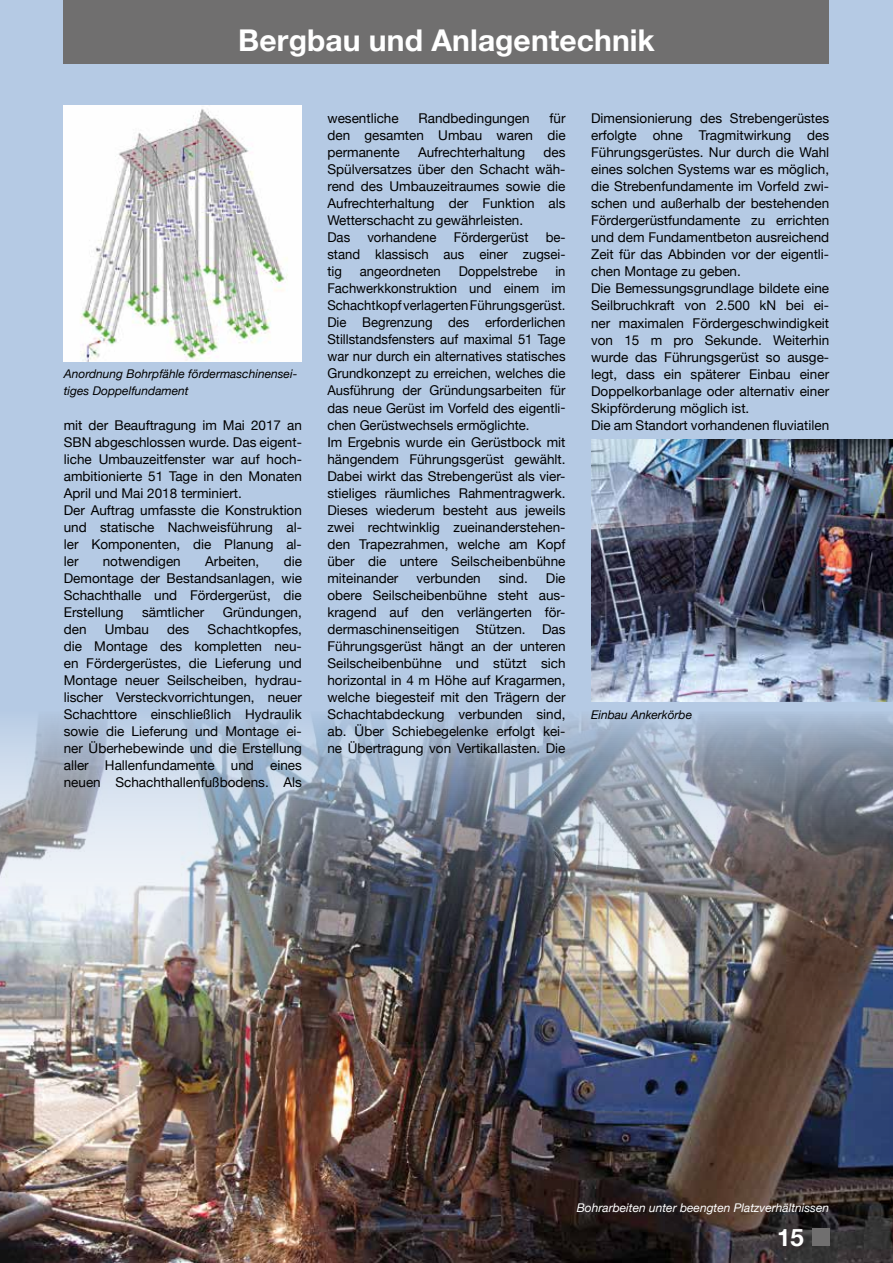
<style>
.page{position:relative;width:893px;height:1263px;background:#b5cae4}
.page>*{position:absolute;margin:0;border:0;box-sizing:border-box;transform-origin:0 0}
.t1{font:700 30px "Helvetica Neue";letter-spacing:.005em;color:#fff}
.t2{font:700 24px "Helvetica Neue";color:#fff}
.t3{font:13.5px/17px "Helvetica Neue";color:#000;text-align:justify}
.t4{font:italic 12px/17px "Helvetica Neue";color:#000}
.t5{font:italic 12px "Helvetica Neue";color:#fff}
</style>
<div class="page">
<img style="left:1px;top:714px;width:892px;height:549px">
<img style="left:0;top:729px;width:1px;height:534px">
<div style="left:64px;top:0;width:765px;height:64px;background:#706f6f"></div>
<div style="left:812px;top:1229px;width:17px;height:17px;background:#706f6f"></div>
<img style="left:64px;top:105px;width:238px;height:256px">
<img style="left:591px;top:440px;width:302px;height:261px">
<h1 class="t1" style="left:238px;top:16px;width:418px">Bergbau und Anlagentechnik</h1>
<p class="t4" style="left:64px;top:366px;width:235px">Anordnung Bohrpfähle fördermaschinensei&shy;tiges Doppelfundament</p>
<p class="t3" style="left:64px;top:417px;width:240px;text-align:left">mit der Beauftragung im Mai 2017 an<br>SBN abgeschlossen wurde. Das eigent&shy;liche Umbauzeitfenster war auf hoch&shy;ambitionierte 51 Tage in den Monaten<br>April und Mai 2018 terminiert.<br>Der Auftrag umfasste die Konstruktion und statische Nachweisführung al&shy;ler Komponenten, die Planung al&shy;ler</p>
<p class="t3" style="left:64px;top:553px;width:240px;text-indent:220px">die Demontage der Bestandsanlagen, wie Schachthalle und Fördergerüst, die Erstellung</p>
<p class="t3" style="left:103px;top:553px;width:80px">notwendigen</p>
<p class="t3" style="left:205px;top:553px;width:56px">Arbeiten,</p>
<p class="t3" style="left:142px;top:604px;width:64px">sämtlicher</p>
<p class="t3" style="left:223px;top:604px;width:81px">Gründungen,</p>
<p class="t3" style="left:64px;top:621px;width:240px;text-indent:144px">Schachtkopfes, die Montage des kompletten neu&shy;en Fördergerüstes, die Lieferung und Montage neuer Seilscheiben, hydrau&shy;lischer Versteckvorrichtungen, neuer Schachttore einschließlich Hydraulik sowie die Lieferung und Montage ei&shy;ner Überhebewinde und die Erstellung aller Hallenfundamente und eines neuen Schachthallenfußbodens. Als</p>
<p class="t3" style="left:64px;top:621px;width:24px">den</p>
<p class="t3" style="left:105px;top:621px;width:46px">Umbau</p>
<p class="t3" style="left:167px;top:621px;width:24px">des</p>
<p class="t3" style="left:327px;top:111px;width:240px;text-indent:222px">für den gesamten Umbau waren die permanente</p>
<p class="t3" style="left:327px;top:111px;width:73px">wesentliche</p>
<p class="t3" style="left:419px;top:111px;width:113px">Randbedingungen</p>
<p class="t3" style="left:418px;top:145px;width:109px">Aufrechterhaltung</p>
<p class="t3" style="left:327px;top:145px;width:240px;text-align:left;text-indent:216px">des<br>Spülversatzes über den Schacht wäh&shy;rend des Umbauzeitraumes sowie die<br>Aufrechterhaltung der Funktion als<br>Wetterschacht zu gewährleisten.<br>Das</p>
<p class="t3" style="left:327px;top:230px;width:240px;text-indent:218px">be&shy;stand klassisch aus einer zugsei&shy;tig</p>
<p class="t3" style="left:367px;top:230px;width:71px">vorhandene</p>
<p class="t3" style="left:454px;top:230px;width:76px">Fördergerüst</p>
<p class="t3" style="left:327px;top:264px;width:240px;text-align:left;text-indent:228px">in Fachwerkkonstruktion und einem im Schachtkopf verlagerten Führungsgerüst.<br>Die Begrenzung des erforderlichen Stillstandsfensters auf maximal 51 Tage war nur durch ein alternatives statisches Grundkonzept zu erreichen, welches die Ausführung der Gründungsarbeiten für das neue Gerüst im Vorfeld des eigentli&shy;chen Gerüstwechsels ermöglichte.<br>Im Ergebnis wurde ein Gerüstbock mit hängendem Führungsgerüst gewählt.<br>Dabei wirkt das Strebengerüst als vier&shy;stieliges räumliches Rahmentragwerk.<br>Dieses wiederum besteht aus jeweils zwei rechtwinklig zueinanderstehen&shy;den Trapezrahmen, welche am Kopf über die untere Seilscheibenbühne miteinander</p>
<p class="t3" style="left:360px;top:264px;width:83px">angeordneten</p>
<p class="t3" style="left:459px;top:264px;width:80px">Doppelstrebe</p>
<p class="t3" style="left:327px;top:570px;width:240px;text-indent:218px">Die obere Seilscheibenbühne steht aus&shy;kragend auf den verlängerten för&shy;dermaschinenseitigen Stützen. Das Führungsgerüst hängt an der unteren Seilscheibenbühne und stützt sich horizontal in 4 m Höhe auf Kragarmen, welche biegesteif mit den Trägern der Schachtabdeckung verbunden sind, ab. Über Schiebegelenke erfolgt kei&shy;ne Übertragung von Vertikallasten. Die</p>
<p class="t3" style="left:416px;top:570px;width:66px">verbunden</p>
<p class="t3" style="left:499px;top:570px;width:31px">sind.</p>
<p class="t3" style="left:591px;top:111px;width:240px;text-align:left">Dimensionierung des Strebengerüstes erfolgte ohne Tragmitwirkung des Führungsgerüstes. Nur durch die Wahl eines solchen Systems war es möglich, die Strebenfundamente im Vorfeld zwi&shy;schen und außerhalb der bestehenden Fördergerüstfundamente zu errichten und dem Fundamentbeton ausreichend Zeit für das Abbinden vor der eigentli&shy;chen Montage zu geben.<br>Die Bemessungsgrundlage bildete eine Seilbruchkraft von 2.500 kN bei ei&shy;ner maximalen Fördergeschwindigkeit von 15 m pro Sekunde. Weiterhin wurde das Führungsgerüst so ausge&shy;legt, dass ein späterer Einbau einer Doppelkorbanlage oder alternativ einer Skipförderung möglich ist.<br>Die am Standort vorhandenen fluviatilen</p>
<p class="t4" style="left:591px;top:707px;width:103px">Einbau Ankerkörbe</p>
<p class="t5" style="left:577px;top:1199px;width:254px">Bohrarbeiten unter beengten Platzverhältnissen</p>
<h2 class="t2" style="left:777px;top:1218px;width:28px">15</h2>
</div>
